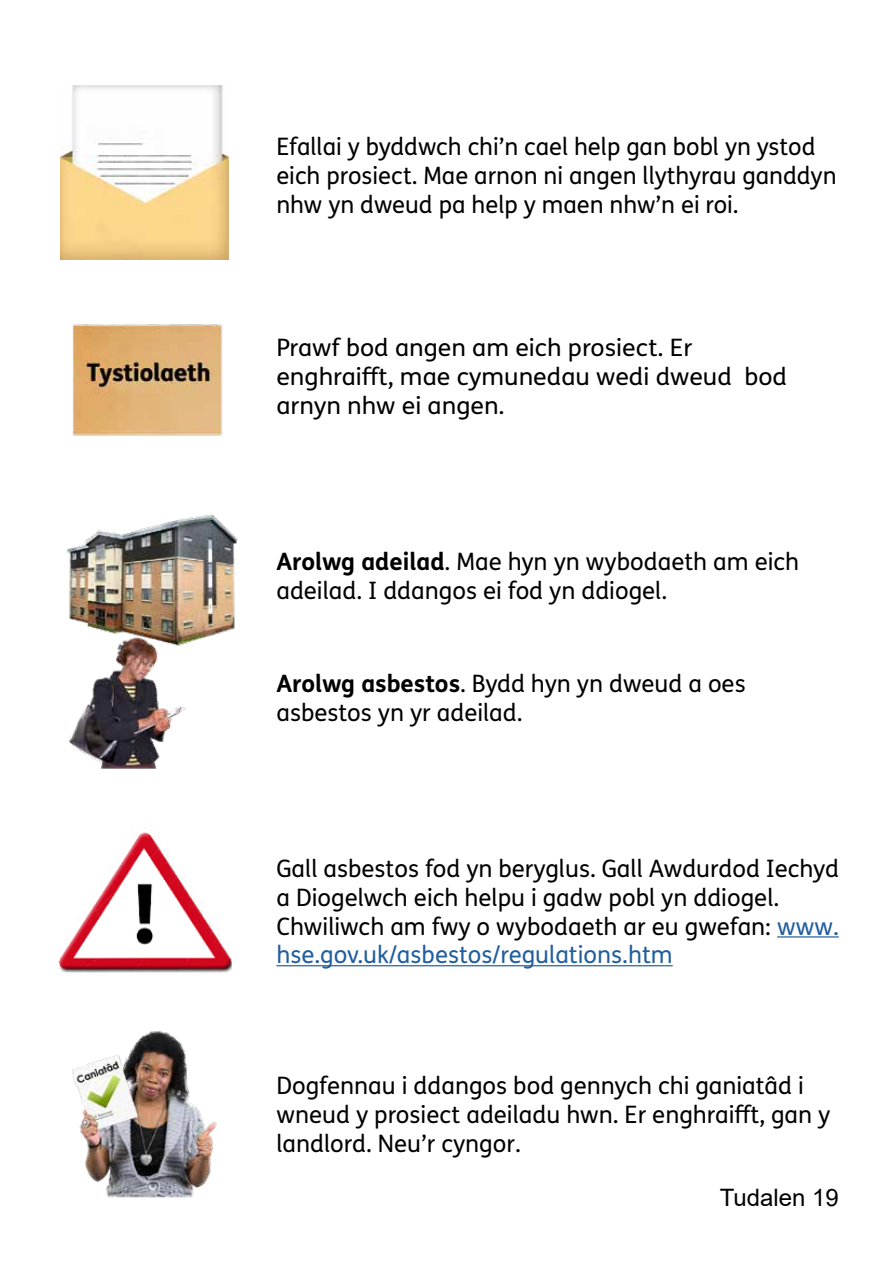
<style>
.page{position:relative;width:893px;height:1263px;background:#fff}
.page>*{position:absolute;margin:0;border:0;box-sizing:border-box;transform-origin:0 0}
.t1{font:24px/28.8px "FS Me Pro";color:#000}
.t2{font:24px/28.8px "FS Me Pro";color:#000;scale:1.04 1}
.t3{font:24px "Arial";color:#000}
.s1{font-weight:700}
.s2{color:#215e9e}
</style>
<div class="page">
<hr style="left:777px;top:936px;width:62px;height:1px;background:#215e9e">
<hr style="left:276px;top:965px;width:397px;height:1px;background:#215e9e">
<img style="left:61px;top:85px;width:168px;height:174px">
<img style="left:73px;top:324px;width:150px;height:112px">
<img style="left:58px;top:832px;width:174px;height:141px">
<img style="left:72px;top:1031px;width:145px;height:167px">
<img style="left:67px;top:514px;width:171px;height:127px">
<img style="left:67px;top:635px;width:128px;height:134px">
<p class="t1" style="left:276px;top:132px;width:562px">Efallai y byddwch chi’n cael help gan bobl yn ystod eich prosiect. Mae arnon ni angen llythyrau ganddyn nhw yn dweud pa help y maen nhw’n ei roi.</p>
<p class="t2" style="left:276px;top:333px;width:492px">Prawf bod angen am eich prosiect. Er enghraift, mae cymunedau wedi dweud bod arnyn nhw ei angen.</p>
<p class="t1" style="left:276px;top:547px;width:524px"><span class="s1">Arolwg adeilad</span>. Mae hyn yn wybodaeth am eich adeilad. I ddangos ei fod yn ddiogel.</p>
<p class="t1" style="left:276px;top:668px;width:471px"><span class="s1">Arolwg asbestos</span>. Bydd hyn yn dweud a oes asbestos yn yr adeilad.</p>
<p class="t1" style="left:276px;top:854px;width:564px">Gall asbestos fod yn beryglus. Gall Awdurdod Iechyd a Diogelwch eich helpu i gadw pobl yn ddiogel.<br>Chwiliwch am fwy o wybodaeth ar eu gwefan: <span class="s2">www. hse.gov.uk/asbestos/regulations.htm</span></p>
<p class="t1" style="left:276px;top:1071px;width:555px">Dogfennau i ddangos bod gennych chi ganiatâd i wneud y prosiect adeiladu hwn. Er enghraift, gan y landlord. Neu’r cyngor.</p>
<p class="t3" style="left:720px;top:1181px;width:121px">Tudalen 19</p>
</div>
